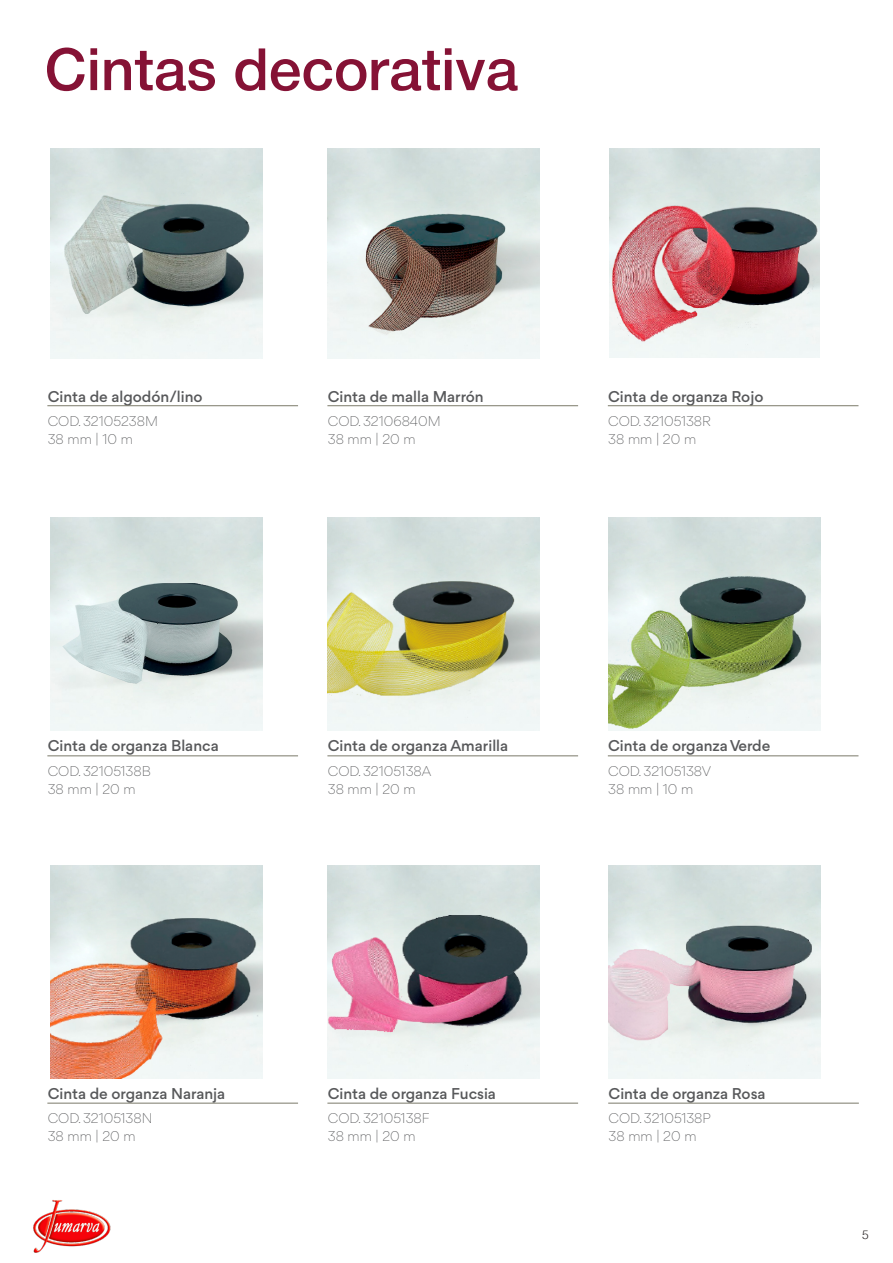
<style>
.page{position:relative;width:893px;height:1263px;background:#fff}
.page>*{position:absolute;margin:0;border:0;box-sizing:border-box;transform-origin:0 0}
.t1{font:500 58.5px "Helvetica Neue";color:#851235}
.t2{font:500 15px "Gordita";color:#57585a}
.t3{font:300 13.5px "Gordita";color:#57585a}
.t4{font:300 12px "Helvetica";color:#231f20}
</style>
<div class="page">
<img style="left:33px;top:1200px;width:78px;height:53px">
<hr style="left:47px;top:405px;width:251px;height:1px;background:#7b7a6a">
<hr style="left:47px;top:755px;width:251px;height:1px;background:#7b7a6a">
<hr style="left:47px;top:1103px;width:251px;height:1px;background:#7b7a6a">
<hr style="left:327px;top:405px;width:251px;height:1px;background:#7b7a6a">
<hr style="left:608px;top:405px;width:250px;height:1px;background:#7b7a6a">
<hr style="left:327px;top:755px;width:251px;height:1px;background:#7b7a6a">
<hr style="left:608px;top:755px;width:250px;height:1px;background:#7b7a6a">
<hr style="left:327px;top:1103px;width:251px;height:1px;background:#7b7a6a">
<hr style="left:608px;top:1103px;width:251px;height:1px;background:#7b7a6a">
<img style="left:50px;top:149px;width:212px;height:210px">
<img style="left:50px;top:518px;width:212px;height:212px">
<img style="left:50px;top:866px;width:212px;height:213px">
<img style="left:328px;top:518px;width:212px;height:212px">
<img style="left:328px;top:866px;width:212px;height:213px">
<img style="left:609px;top:518px;width:211px;height:212px">
<img style="left:609px;top:866px;width:211px;height:213px">
<img style="left:328px;top:149px;width:212px;height:210px">
<img style="left:609px;top:149px;width:210px;height:208px">
<p class="t1" style="left:45px;top:22px;width:475px">Cintas decorativa</p>
<p class="t2" style="left:48px;top:386px;width:156px">Cinta de algodón/lino</p>
<p class="t3" style="left:48px;top:412px;width:112px">COD. 32105238M</p>
<p class="t3" style="left:48px;top:430px;width:87px">38 mm | 10 m</p>
<p class="t2" style="left:328px;top:386px;width:157px">Cinta de malla Marrón</p>
<p class="t2" style="left:608px;top:386px;width:157px">Cinta de organza Rojo</p>
<p class="t3" style="left:328px;top:412px;width:114px">COD. 32106840M</p>
<p class="t3" style="left:328px;top:430px;width:89px">38 mm | 20 m</p>
<p class="t3" style="left:608px;top:412px;width:104px">COD. 32105138R</p>
<p class="t3" style="left:608px;top:430px;width:89px">38 mm | 20 m</p>
<p class="t2" style="left:48px;top:736px;width:172px">Cinta de organza Blanca</p>
<p class="t3" style="left:48px;top:762px;width:105px">COD. 32105138B</p>
<p class="t3" style="left:48px;top:780px;width:89px">38 mm | 20 m</p>
<p class="t2" style="left:328px;top:736px;width:182px">Cinta de organza Amarilla</p>
<p class="t2" style="left:608px;top:736px;width:164px">Cinta de organza Verde</p>
<p class="t3" style="left:328px;top:762px;width:105px">COD. 32105138A</p>
<p class="t3" style="left:328px;top:780px;width:89px">38 mm | 20 m</p>
<p class="t3" style="left:608px;top:762px;width:104px">COD. 32105138V</p>
<p class="t3" style="left:608px;top:780px;width:87px">38 mm | 10 m</p>
<p class="t2" style="left:48px;top:1083px;width:179px">Cinta de organza Naranja</p>
<p class="t3" style="left:48px;top:1109px;width:106px">COD. 32105138N</p>
<p class="t3" style="left:48px;top:1127px;width:89px">38 mm | 20 m</p>
<p class="t2" style="left:328px;top:1083px;width:170px">Cinta de organza Fucsia</p>
<p class="t2" style="left:609px;top:1083px;width:159px">Cinta de organza Rosa</p>
<p class="t3" style="left:328px;top:1109px;width:103px">COD. 32105138F</p>
<p class="t3" style="left:328px;top:1127px;width:89px">38 mm | 20 m</p>
<p class="t3" style="left:609px;top:1109px;width:104px">COD. 32105138P</p>
<p class="t3" style="left:609px;top:1127px;width:89px">38 mm | 20 m</p>
<p class="t4" style="left:862px;top:1227px;width:8px">5</p>
</div>
